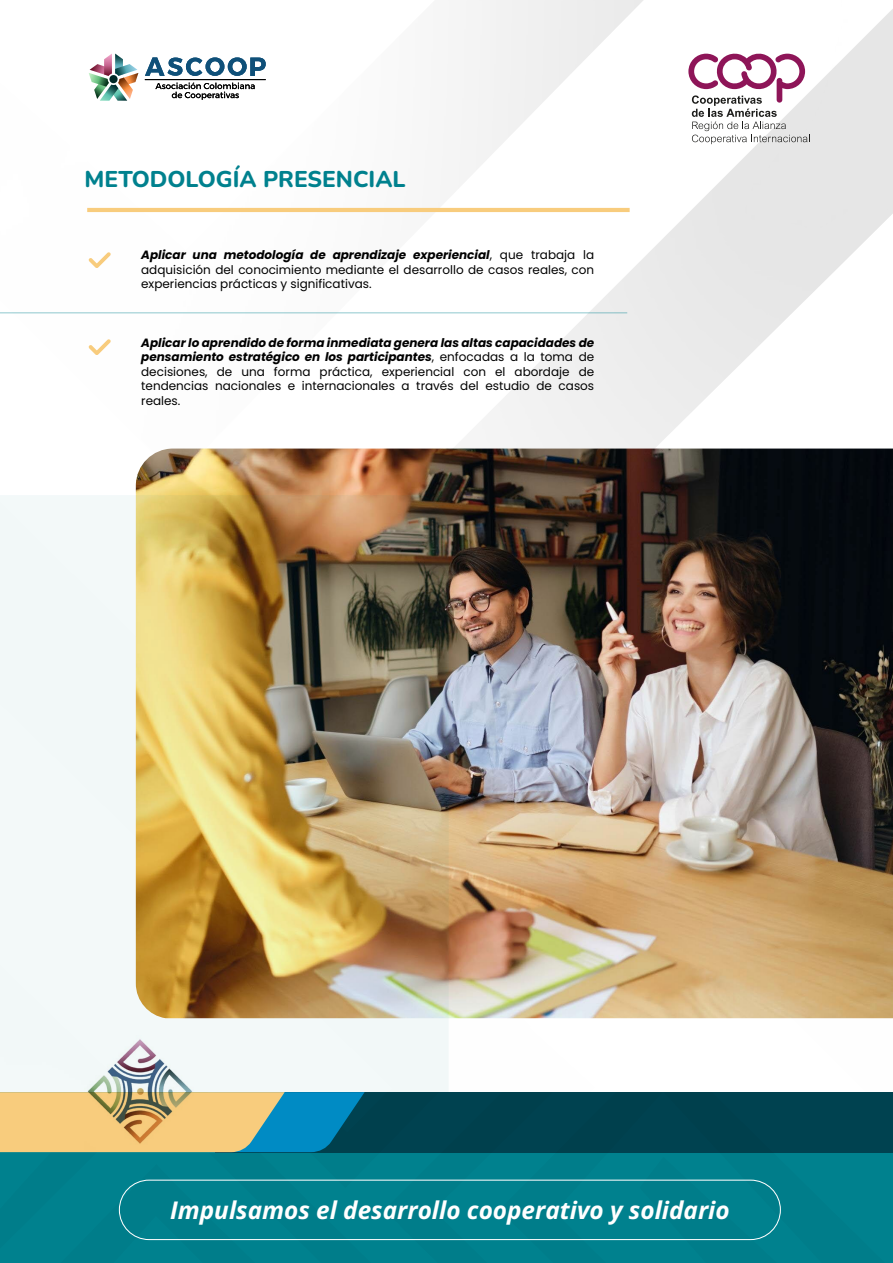
<style>
.page{position:relative;width:893px;height:1263px;background:#fff}
.page>*{position:absolute;margin:0;border:0;box-sizing:border-box;transform-origin:0 0}
.t1{font:italic 700 24.3px "Open Sans";color:#fff}
.t2{font:800 22.8px "Nunito";color:#00818e}
.t3{font:12px/14.4px "Poppins";color:#000;text-align:justify}
.s1{font-weight:700;font-style:italic}
</style>
<div class="page">
<svg style="left:89px;top:252px;width:22px;height:16px"></svg>
<svg style="left:89px;top:339px;width:22px;height:16px"></svg>
<img style="left:136px;top:449px;width:757px;height:569px">
<img style="left:0;top:495px;width:449px;height:597px">
<div style="left:432px;top:1152px;width:461px;height:111px;background:#00818e"></div>
<div style="left:432px;top:1152px;width:201px;height:82px;background:#00818e"></div>
<div style="left:0;top:1152px;width:432px;height:111px;background:#00818e"></div>
<hr style="left:145px;top:79px;width:121px;height:1px;background:#000">
<svg style="left:145px;top:57px;width:121px;height:19px"></svg>
<svg style="left:155px;top:83px;width:100px;height:17px"></svg>
<svg style="left:89px;top:54px;width:49px;height:47px"></svg>
<div style="left:119px;top:1179px;width:662px;height:61px;border:1px solid #fff;border-radius:30px"></div>
<hr style="left:87px;top:208px;width:543px;height:4px;background:#f8cc7d">
<div style="left:216px;top:1092px;width:677px;height:60px;background:#004250"></div>
<svg style="left:0;top:1092px;width:365px;height:60px;background:#97ac8f"></svg>
<img style="left:84px;top:1035px;width:110px;height:115px">
<hr style="left:0;top:312px;width:627px;height:2px;background:#008390">
<svg style="left:688px;top:52px;width:122px;height:92px"></svg>
<h2 class="t2" style="left:85px;top:163px;width:322px">METODOLOGÍA PRESENCIAL</h2>
<p class="t3" style="left:141px;top:248px;width:455px"><span class="s1">Aplicar una metodología de aprendizaje experiencial</span>, que trabaja la adquisición del conocimiento mediante el desarrollo de casos reales, con experiencias prácticas y significativas.</p>
<p class="t3" style="left:141px;top:336px;width:455px"><span class="s1">Aplicar lo aprendido de forma inmediata genera las altas capacidades de pensamiento estratégico en los participantes</span>, enfocadas a la toma de decisiones, de una forma práctica, experiencial con el abordaje de tendencias nacionales e internacionales a través del estudio de casos reales.</p>
<h1 class="t1" style="left:170px;top:1194px;width:561px">Impulsamos el desarrollo cooperativo y solidario</h1>
</div>
